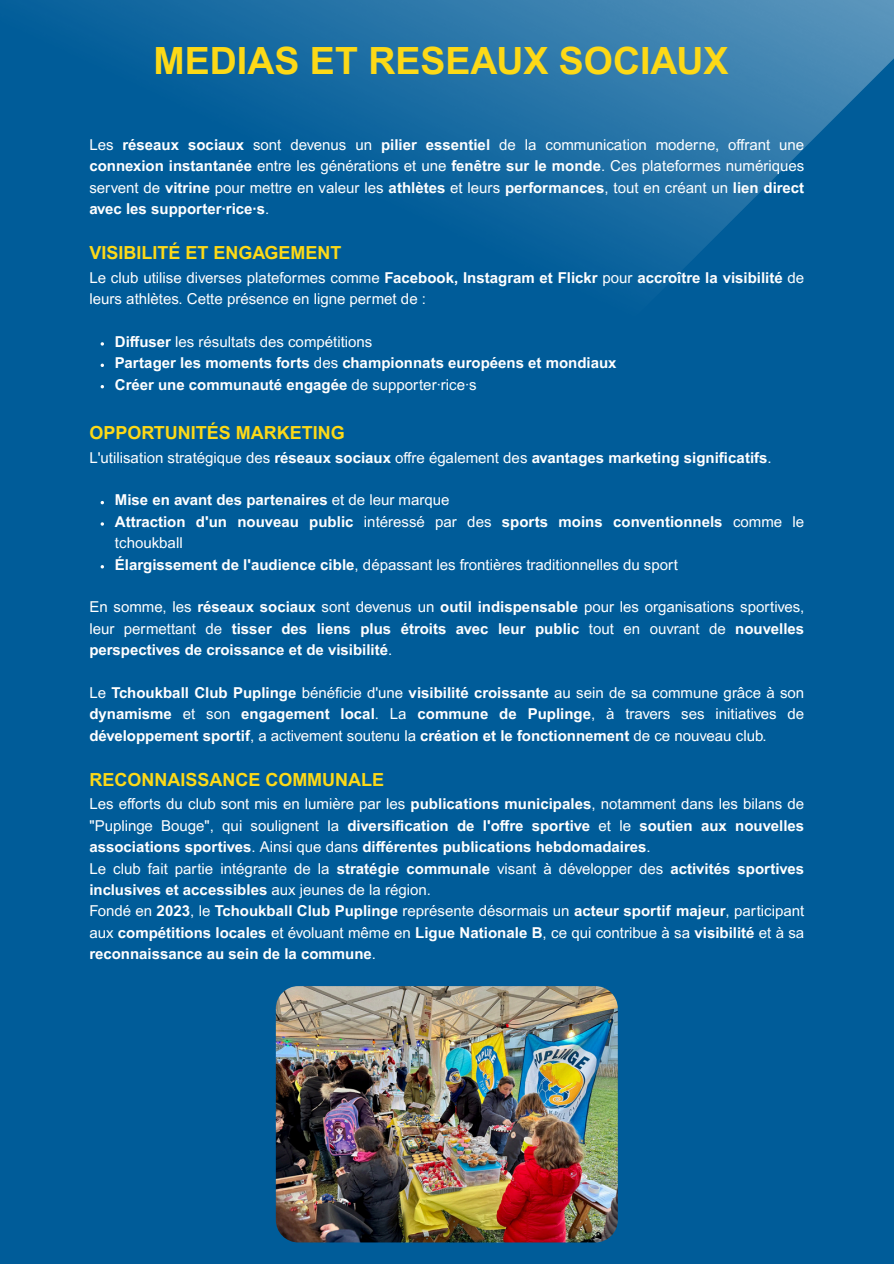
<style>
.page{position:relative;width:894px;height:1264px;background:#fff}
.page>*{position:absolute;margin:0;border:0;box-sizing:border-box;transform-origin:0 0}
.t1{font:700 37.5px "Arial MT Pro";color:#fdd917}
.t2{font:700 18px "Arial MT Pro";color:#fdd917}
.t3{font:700 15px/21.3px "Arial MT Pro";color:#fff}
.t4{font:15px/21.3px "Arial MT Pro";color:#fff}
.s1{font-weight:700}
.s2{font-weight:400}
</style>
<div class="page">
<div style="left:0;top:0;width:893px;height:1263px;background:#005c99"></div>
<img style="left:53px;top:0;width:840px;height:505px">
<img style="left:276px;top:986px;width:341px;height:256px;border-radius:22px">
<svg style="left:101px;top:363px;width:3px;height:4px"></svg>
<p class="t1" style="left:153px;top:47px;width:576px">MEDIAS ET RESEAUX SOCIAUX</p>
<h1 class="t4" style="left:89px;top:136px;width:716px;text-align:justify">Les <span class="s1">réseaux sociaux</span> sont devenus un <span class="s1">pilier essentiel</span> de la communication moderne, offrant une <span class="s1">connexion instantanée</span> entre les générations et une <span class="s1">fenêtre sur le monde</span>. Ces plateformes numériques servent de <span class="s1">vitrine</span> pour mettre en valeur les <span class="s1">athlètes</span> et leurs <span class="s1">performances</span>, tout en créant un <span class="s1">lien direct</span></h1>
<p class="t3" style="left:89px;top:200px;width:181px">avec les supporter·rice·s<span class="s2">.</span></p>
<p class="t2" style="left:89px;top:246px;width:254px">VISIBILITÉ ET ENGAGEMENT</p>
<p class="t3" style="left:89px;top:268px;width:716px"><span class="s2">Le club utilise diverses plateformes comme</span> Facebook, Instagram et Flickr <span class="s2">pour</span> accroître la visibilité <span class="s2">de</span></p>
<p class="t4" style="left:89px;top:290px;width:338px">leurs athlètes. Cette présence en ligne permet de :</p>
<p class="t4" style="left:115px;top:333px;width:259px"><span class="s1">Diffuser</span> les résultats des compétitions</p>
<p class="t3" style="left:115px;top:354px;width:503px">Partager les moments forts <span class="s2">des</span> championnats européens et mondiaux</p>
<p class="t3" style="left:115px;top:375px;width:363px">Créer une communauté engagée <span class="s2">de supporter·rice·s</span></p>
<p class="t2" style="left:89px;top:426px;width:257px">OPPORTUNITÉS MARKETING</p>
<p class="t4" style="left:89px;top:448px;width:683px">L'utilisation stratégique des <span class="s1">réseaux sociaux</span> offre également des <span class="s1">avantages marketing signifi catifs</span>.</p>
<p class="t3" style="left:115px;top:491px;width:336px">Mise en avant des partenaires <span class="s2">et de leur marque</span></p>
<p class="t3" style="left:115px;top:513px;width:609px">Attraction d'un nouveau public <span class="s2">intéressé par des</span> sports moins conventionnels</p>
<p class="t4" style="left:732px;top:513px;width:73px">comme le</p>
<p class="t4" style="left:115px;top:534px;width:564px">tchoukball<br><span class="s1">Élargissement de l'audience cible</span>, dépassant les frontières traditionnelles du sport</p>
<p class="t4" style="left:89px;top:598px;width:716px">En somme, les <span class="s1">réseaux sociaux</span> sont devenus un <span class="s1">outil indispensable</span> pour les organisations sportives, leur permettant de</p>
<p class="t3" style="left:89px;top:619px;width:716px;text-indent:142px">tisser des liens plus étroits avec leur public <span class="s2">tout en ouvrant de</span> nouvelles perspectives de croissance et de visibilité<span class="s2">.</span></p>
<p class="t4" style="left:89px;top:684px;width:716px">Le <span class="s1">Tchoukball Club Puplinge</span> bénéficie d'une <span class="s1">visibilité croissante</span> au sein de sa commune grâce à son</p>
<p class="t3" style="left:89px;top:705px;width:716px">dynamisme <span class="s2">et son</span> engagement local<span class="s2">. La</span> commune de Puplinge<span class="s2">, à travers ses initiatives de</span></p>
<p class="t3" style="left:89px;top:726px;width:678px">développement sportif<span class="s2">, a activement soutenu la</span> création et le fonctionnement <span class="s2">de ce nouveau club.</span></p>
<p class="t2" style="left:89px;top:772px;width:296px">RECONNAISSANCE COMMUNALE</p>
<p class="t4" style="left:89px;top:795px;width:716px">Les efforts du club sont mis en lumière par les <span class="s1">publications municipales</span>, notamment dans les bilans de</p>
<p class="t3" style="left:89px;top:816px;width:716px"><span class="s2">"Puplinge Bouge", qui soulignent la</span> diversification de l'offre sportive <span class="s2">et le</span> soutien aux nouvelles associations sportives<span class="s2">. Ainsi que dans</span> différentes publications hebdomadaires<span class="s2">.<br>Le club fait partie intégrante de la</span> stratégie communale <span class="s2">visant à développer des</span> activités sportives inclusives et accessibles <span class="s2">aux jeunes de la région.<br>Fondé en</span> 2023<span class="s2">, le</span> Tchoukball Club Puplinge <span class="s2">représente désormais un</span> acteur sportif majeur<span class="s2">, participant aux</span> compétitions locales <span class="s2">et évoluant même en</span> Ligue Nationale B<span class="s2">, ce qui contribue à sa</span> visibilité <span class="s2">et à sa </span>reconnaissance au sein de la commune<span class="s2">.</span></p>
</div>
